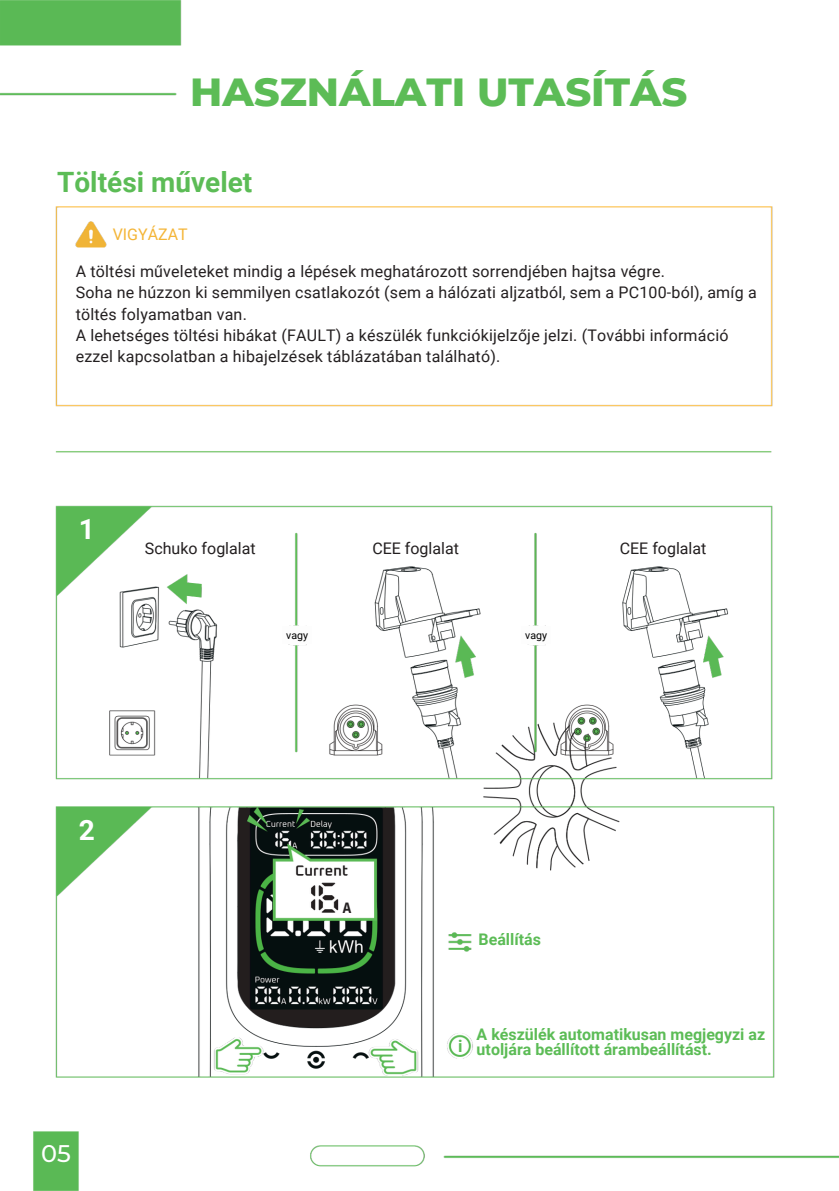
<style>
.page{position:relative;width:839px;height:1191px;background:#fff}
.page>*{position:absolute;margin:0;border:0;box-sizing:border-box;transform-origin:0 0}
.t1{font:800 40px "Montserrat";color:#5cbc56}
.t2{font:700 28px "Roboto";color:#5cbc56}
.t3{font:700 28px "Roboto";color:#fff}
.t4{font:500 24px "Montserrat";color:#fff}
.t5{font:700 16.6px "Roboto";color:#5cbc56}
.t6{font:16px/21.4px "Roboto";letter-spacing:.015em;color:#231f20}
.t7{font:700 16px/15px "Roboto";color:#5cbc56}
.t8{font:16px "Roboto";color:#f4b537}
.t9{font:700 14.8px "IBM Plex Sans Cond";color:#231f20}
.t10{font:10.6px "Roboto";color:#000}
</style>
<div class="page">
<img style="left:0;top:0;width:838px;height:1191px">
<div style="left:282px;top:627px;width:30px;height:17px;background:#fdfdfd"></div>
<div style="left:521px;top:627px;width:30px;height:17px;background:#fdfdfd"></div>
<h1 class="t1" style="left:190px;top:67px;width:499px">HASZNÁLATI UTASÍTÁS</h1>
<h5 class="t2" style="left:57px;top:166px;width:197px">Töltési művelet</h5>
<p class="t8" style="left:113px;top:225px;width:76px">VIGYÁZAT</p>
<h5 class="t6" style="left:76px;top:261px;width:682px">A töltési műveleteket mindig a lépések meghatározott sorrendjében hajtsa végre.<br>Soha ne húzzon ki semmilyen csatlakozót (sem a hálózati aljzatból, sem a PC100-ból), amíg a töltés folyamatban van.<br>A lehetséges töltési hibákat (FAULT) a készülék funkciókijelzője jelzi. (További információ ezzel kapcsolatban a hibajelzések táblázatában található).</h5>
<h2 class="t3" style="left:79px;top:513px;width:18px">1</h2>
<p class="t6" style="left:145px;top:538px;width:112px">Schuko foglalat</p>
<h5 class="t6" style="left:372px;top:538px;width:88px">CEE foglalat</h5>
<p class="t10" style="left:286px;top:629px;width:23px">vagy</p>
<h4 class="t10" style="left:525px;top:629px;width:23px">vagy</h4>
<h5 class="t6" style="left:619px;top:538px;width:88px">CEE foglalat</h5>
<h3 class="t3" style="left:79px;top:814px;width:18px">2</h3>
<p class="t4" style="left:41px;top:1138px;width:31px">05</p>
<p class="t9" style="left:342px;top:898px;width:11px">A</p>
<p class="t7" style="left:478px;top:932px;width:64px">Beállítás</p>
<h4 class="t5" style="left:458px;top:1037px;width:6px">i</h4>
<p class="t7" style="left:476px;top:1027px;width:290px">A készülék automatikusan megjegyzi az utoljára beállított árambeállítást.</p>
</div>
